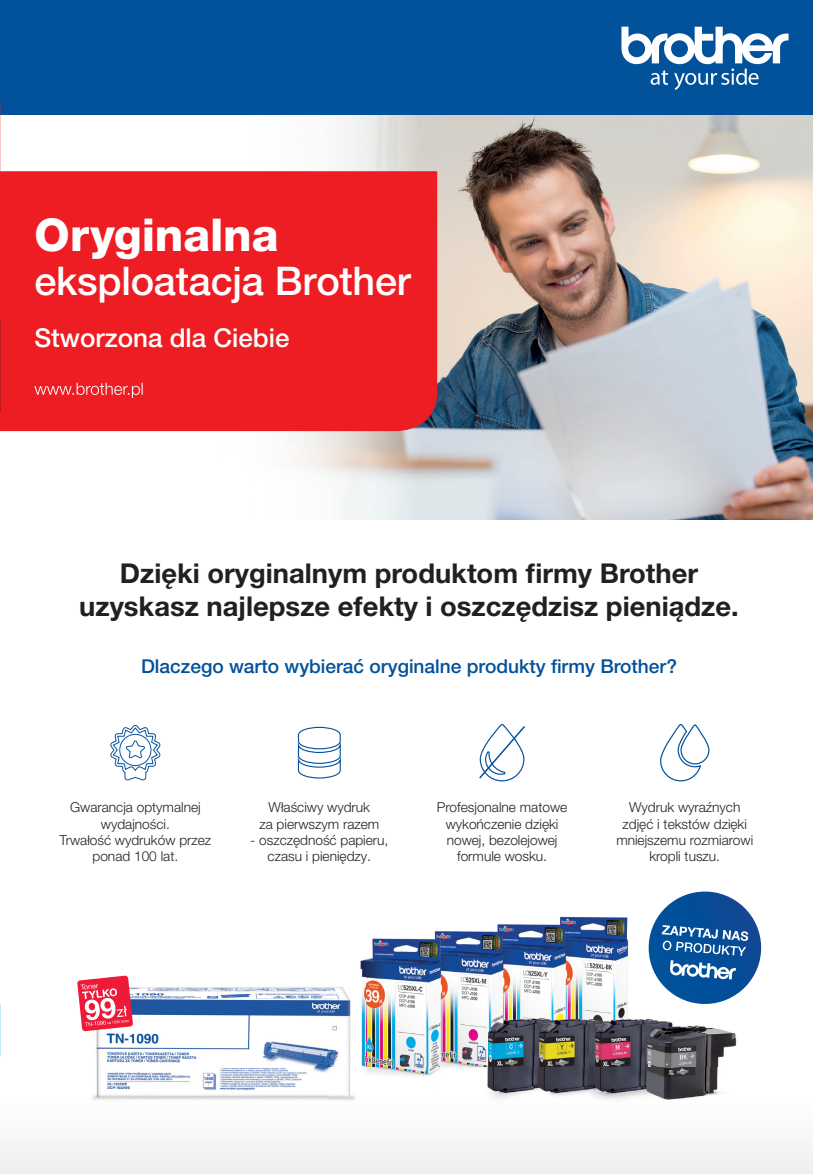
<style>
.page{position:relative;width:813px;height:1174px;background:#fff}
.page>*{position:absolute;margin:0;border:0;box-sizing:border-box;transform-origin:0 0}
.t1{font:800 45.3px "Helvetica Neue LT Pro";letter-spacing:-.005em;color:#fff}
.t2{font:500 39.6px "Helvetica Neue LT Pro";letter-spacing:-.005em;color:#fff}
.t3{font:700 27.3px/32.8px "Helvetica Neue LT Pro";color:#231f20;text-align:center}
.t4{font:500 25.95px "Helvetica Neue LT Pro";color:#fff}
.t5{font:500 19.2px "Helvetica Neue LT Pro";color:#01519b}
.t6{font:300 13.65px/16.4px "Helvetica Neue LT Pro";color:#231f20;text-align:center}
</style>
<div class="page">
<div style="left:0;top:1146px;width:812px;height:28px;background:#f1f2f3"></div>
<img style="left:360px;top:916px;width:377px;height:152px">
<img style="left:366px;top:1068px;width:358px;height:32px">
<img style="left:418px;top:114px;width:394px;height:406px">
<svg style="left:0;top:114px;width:418px;height:406px"></svg>
<div style="left:0;top:0;width:812px;height:114px;background:#01519b"></div>
<svg style="left:621px;top:27px;width:167px;height:63px"></svg>
<div style="left:0;top:171px;width:437px;height:260px;background:#ee1d23"></div>
<svg style="left:34px;top:383px;width:109px;height:15px;background:#f0464b"></svg>
<img style="left:84px;top:987px;width:244px;height:81px">
<img style="left:92px;top:1068px;width:236px;height:32px">
<img style="left:328px;top:969px;width:38px;height:132px">
<svg style="left:77px;top:975px;width:56px;height:56px"></svg>
<svg style="left:479px;top:724px;width:46px;height:58px"></svg>
<svg style="left:660px;top:724px;width:49px;height:58px"></svg>
<svg style="left:297px;top:726px;width:44px;height:53px"></svg>
<svg style="left:110px;top:725px;width:51px;height:56px"></svg>
<svg style="left:646px;top:891px;width:116px;height:115px"></svg>
<p class="t1" style="left:34px;top:208px;width:246px">Oryginalna</p>
<p class="t2" style="left:34px;top:257px;width:377px">eksploatacja Brother</p>
<p class="t4" style="left:34px;top:322px;width:256px">Stworzona dla Ciebie</p>
<p class="t3" style="left:79px;top:556px;width:660px">Dzięki oryginalnym produktom firmy Brother uzyskasz najlepsze efekty i oszczędzisz pieniądze.</p>
<p class="t5" style="left:141px;top:654px;width:537px">Dlaczego warto wybierać oryginalne produkty firmy Brother?</p>
<p class="t6" style="left:59px;top:799px;width:153px">Gwarancja optymalnej wydajności.<br>Trwałość wydruków przez ponad 100 lat.</p>
<p class="t6" style="left:259px;top:799px;width:121px">Właściwy wydruk<br>za pierwszym razem</p>
<p class="t6" style="left:250px;top:831px;width:140px">- oszczędność papieru, czasu i pieniędzy.</p>
<p class="t6" style="left:437px;top:799px;width:132px">Profesjonalne matowe wykończenie dzięki nowej, bezolejowej formule wosku.</p>
<p class="t6" style="left:616px;top:799px;width:138px">Wydruk wyraźnych zdjęć i tekstów dzięki mniejszemu rozmiarowi kropli tuszu.</p>
</div>
